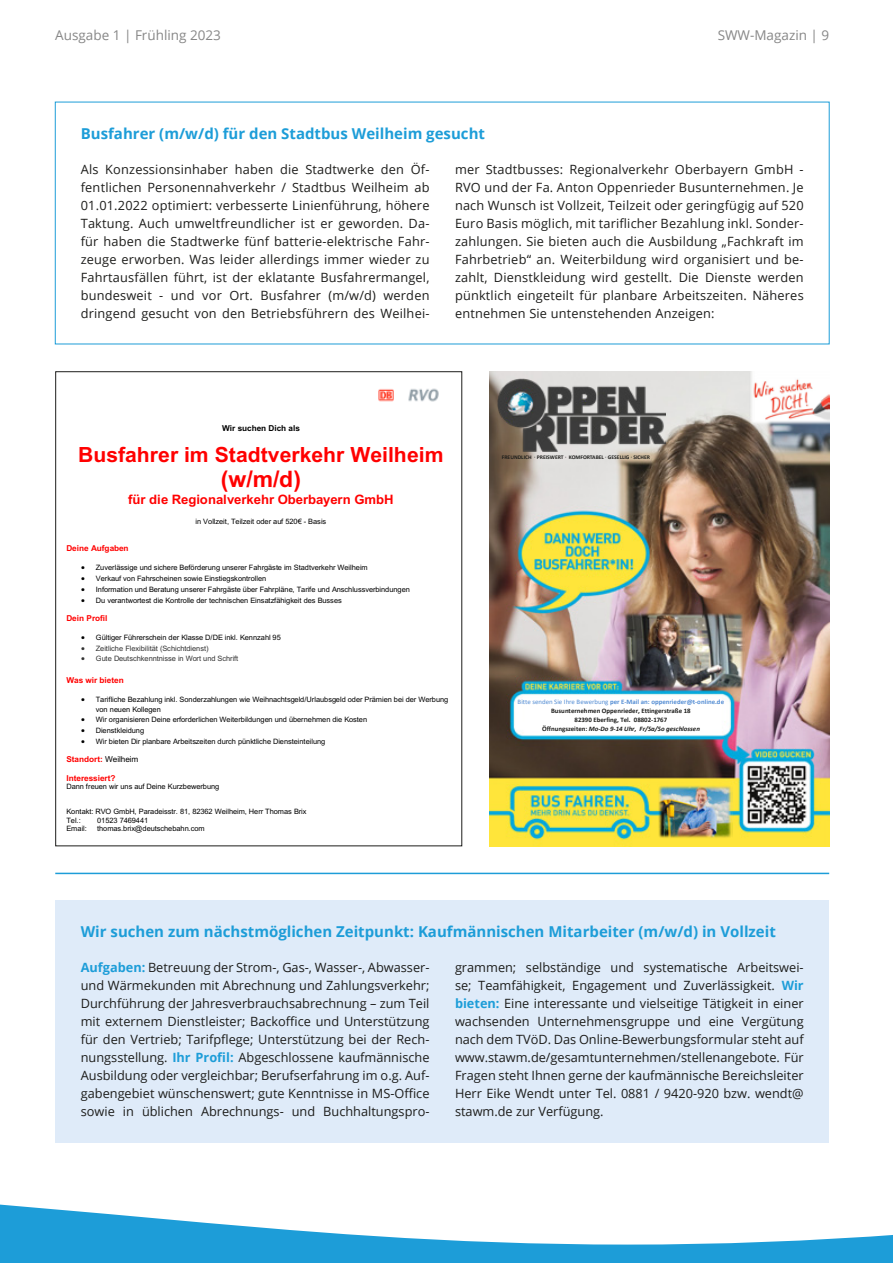
<style>
.page{position:relative;width:893px;height:1263px;background:#fff}
.page>*{position:absolute;margin:0;border:0;box-sizing:border-box;transform-origin:0 0}
.t1{font:700 22.65px "Arial";color:#f00}
.t2{font:700 21px "Arial";color:#f00}
.t3{font:700 15px "Open Sans";color:#1d9dd8}
.t4{font:13.5px "Open Sans";color:#878787}
.t5{font:700 13.05px "Arial";letter-spacing:-.005em;color:#f00}
.t6{font:12.75px/18px "Open Sans";letter-spacing:.005em;color:#1d1d1b;text-align:justify}
.t7{font:700 8.1px "Arial";letter-spacing:-.01em;color:#f00}
.t8{font:700 8.1px "Arial";color:#000}
.t9{font:7.35px/9.9px "Arial";letter-spacing:-.005em;color:#000}
.t10{font:7.35px "Arial";letter-spacing:-.005em;color:#333}
.t11{font:700 6.75px/9px "Calibri";color:#1d1d1b;text-align:center}
.t12{font:700 5.55px "Calibri";color:#1d1d1b}
.s1{font-weight:400;color:#000}
.s2{font-family:"Cambria Math";font-weight:400}
.s3{font-weight:400;color:#548dd4}
.s4{color:#548dd4}
.s5{font-style:italic}
.s6{font-weight:700;color:#1d9dd8}
</style>
<div class="page">
<svg style="left:0;top:1204px;width:893px;height:59px;fill:#1d9dd8"></svg>
<div style="left:55px;top:900px;width:774px;height:242px;background:#dfebf9"></div>
<img style="left:490px;top:371px;width:339px;height:475px">
<img style="left:749px;top:371px;width:80px;height:54px">
<img style="left:497px;top:379px;width:169px;height:72px">
<img style="left:623px;top:611px;width:121px;height:78px">
<img style="left:657px;top:784px;width:75px;height:55px">
<img style="left:378px;top:388px;width:61px;height:14px">
<hr style="left:55px;top:873px;width:774px;height:1px;background:#1d9dd8">
<p class="t4" style="left:55px;top:26px;width:167px">Ausgabe 1 | Frühling 2023</p>
<p class="t4" style="left:718px;top:26px;width:113px">SWW-Magazin | 9</p>
<p class="t3" style="left:81px;top:123px;width:406px">Busfahrer (m/w/d) für den Stadtbus Weilheim gesucht</p>
<p class="t6" style="left:81px;top:160px;width:350px">Als Konzessionsinhaber haben die Stadtwerke den Öf&shy;fentlichen Personennahverkehr / Stadtbus Weilheim ab 01.01.2022 optimiert: verbesserte Linienführung, höhere Taktung. Auch umweltfreundlicher ist er geworden. Da&shy;für haben die Stadtwerke fünf batterie-elektrische Fahr&shy;zeuge erworben. Was leider allerdings immer wieder zu Fahrtausfällen führt, ist der eklatante Busfahrermangel, bundesweit - und vor Ort. Busfahrer (m/w/d) werden dringend gesucht von den Betriebsführern des Weilhei-</p>
<p class="t6" style="left:455px;top:160px;width:350px">mer Stadtbusses: Regionalverkehr Oberbayern GmbH - RVO und der Fa. Anton Oppenrieder Busunternehmen. Je nach Wunsch ist Vollzeit, Teilzeit oder geringfügig auf 520<br>Euro Basis möglich, mit tariflicher Bezahlung inkl. Sonder&shy;zahlungen. Sie bieten auch die Ausbildung „Fachkraft im Fahrbetrieb“ an. Weiterbildung wird organisiert und be&shy;zahlt, Dienstkleidung wird gestellt. Die Dienste werden pünktlich eingeteilt für planbare Arbeitszeiten. Näheres entnehmen Sie untenstehenden Anzeigen:</p>
<p class="t8" style="left:222px;top:422px;width:79px">Wir suchen Dich als</p>
<h2 class="t2" style="left:78px;top:439px;width:367px">Busfahrer im Stadtverkehr Weilheim</h2>
<h1 class="t1" style="left:221px;top:463px;width:82px">(w/m/d)</h1>
<p class="t5" style="left:128px;top:490px;width:267px">für die Regionalverkehr Oberbayern GmbH</p>
<p class="t9" style="left:195px;top:516px;width:132px">in Vollzeit, Teilzeit oder auf 520€ - Basis</p>
<p class="t7" style="left:66px;top:542px;width:64px">Deine Aufgaben</p>
<p class="t9" style="left:81px;top:562px;width:288px">• Zuverlässige und sichere Beförderung unserer Fahrgäste im Stadtverkehr Weilheim</p>
<p class="t9" style="left:81px;top:573px;width:187px">• Verkauf von Fahrscheinen sowie Einstiegskontrollen</p>
<p class="t9" style="left:81px;top:584px;width:330px">• Information und Beratung unserer Fahrgäste über Fahrpläne, Tarife und Anschlussverbindungen</p>
<p class="t9" style="left:81px;top:595px;width:262px">• Du verantwortest die Kontrolle der technischen Einsatzfähigkeit des Busses</p>
<p class="t7" style="left:66px;top:612px;width:42px">Dein Profil</p>
<p class="t9" style="left:81px;top:632px;width:201px">• Gültiger Führerschein der Klasse D/DE inkl. Kennzahl 95</p>
<p class="t10" style="left:81px;top:643px;width:129px">• Zeitliche Flexibilität (Schichtdienst)</p>
<p class="t10" style="left:81px;top:654px;width:159px">• Gute Deutschkenntnisse in Wort und Schrift</p>
<p class="t7" style="left:66px;top:674px;width:59px">Was wir bieten</p>
<p class="t9" style="left:96px;top:694px;width:354px;text-indent:-15px">• Tarifliche Bezahlung inkl. Sonderzahlungen wie Weihnachtsgeld/Urlaubsgeld oder Prämien bei der Werbung von neuen Kollegen</p>
<p class="t9" style="left:81px;top:715px;width:288px">• Wir organisieren Deine erforderlichen Weiterbildungen und übernehmen die Kosten</p>
<p class="t9" style="left:81px;top:726px;width:65px">• Dienstkleidung</p>
<p class="t9" style="left:81px;top:737px;width:246px">• Wir bieten Dir planbare Arbeitszeiten durch pünktliche Diensteinteilung</p>
<p class="t7" style="left:66px;top:753px;width:74px">Standort: <span class="s1">Weilheim</span></p>
<p class="t7" style="left:66px;top:772px;width:51px">Interessiert?</p>
<p class="t9" style="left:66px;top:781px;width:154px">Dann freuen wir uns auf Deine Kurzbewerbung</p>
<p class="t9" style="left:66px;top:807px;width:242px;line-height:8.4px">Kontakt: RVO GmbH, Paradeisstr. 81, 82362 Weilheim, Herr Thomas Brix<br>Tel.:</p>
<p class="t9" style="left:97px;top:815px;width:53px">01523 7469441</p>
<p class="t9" style="left:66px;top:823px;width:22px">Email:</p>
<p class="t9" style="left:97px;top:823px;width:109px">thomas.brix@deutschebahn.com</p>
<p class="t12" style="left:502px;top:453px;width:150px">FREUNDLICH <span class="s2">∙</span> PREISWERT <span class="s2">∙</span> KOMFORTABEL <span class="s2">∙</span> GESELLIG <span class="s2">∙</span> SICHER</p>
<p class="t11" style="left:518px;top:697px;width:208px"><span class="s3">Bitte senden Sie Ihre Bewerbung</span> <span class="s4">per E-Mail an: oppenrieder@t-online.de </span>Busunternehmen Oppenrieder, Ettingerstraße 18<br>82390 Eberfing, Tel. 08802-1767<br>Öffnungszeiten: <span class="s5">Mo-Do 9-14 Uhr, Fr/Sa/So geschlossen</span></p>
<p class="t3" style="left:81px;top:921px;width:697px">Wir suchen zum nächstmöglichen Zeitpunkt: Kaufmännischen Mitarbeiter (m/w/d) in Vollzeit</p>
<p class="t6" style="left:81px;top:958px;width:350px"><span class="s6">Aufgaben:</span> Betreuung der Strom-, Gas-, Wasser-, Abwasser&shy;und Wärmekunden mit Abrechnung und Zahlungsverkehr; Durchführung der Jahresverbrauchsabrechnung – zum Teil mit externem Dienstleister; Backoffice und Unterstützung für den Vertrieb; Tarifpflege; Unterstützung bei der Rech&shy;nungsstellung. <span class="s6">Ihr Profil:</span> Abgeschlossene kaufmännische Ausbildung oder vergleichbar; Berufserfahrung im o.g. Auf&shy;gabengebiet wünschenswert; gute Kenntnisse in MS-Office sowie in üblichen Abrechnungs- und Buchhaltungspro-</p>
<p class="t6" style="left:455px;top:958px;width:350px">grammen; selbständige und systematische Arbeitswei&shy;se; Teamfähigkeit, Engagement und Zuverlässigkeit. <span class="s6">Wir bieten:</span> Eine interessante und vielseitige Tätigkeit in einer wachsenden Unternehmensgruppe und eine Vergütung nach dem TVöD. Das Online-Bewerbungsformular steht auf www.stawm.de/gesamtunternehmen/stellenangebote. Für Fragen steht Ihnen gerne der kaufmännische Bereichsleiter Herr Eike Wendt unter Tel. 0881 / 9420-920 bzw. wendt@ stawm.de zur Verfügung.</p>
</div>
